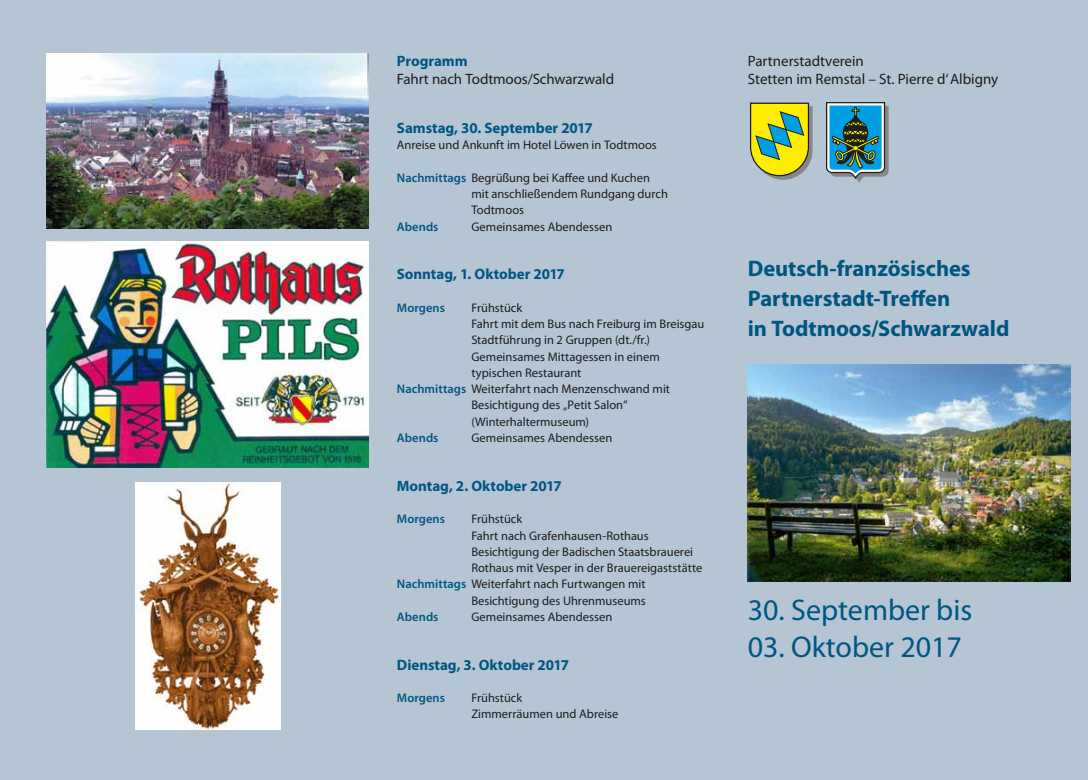
<style>
.page{position:relative;width:1088px;height:780px;background:#b5c5d4}
.page>*{position:absolute;margin:0;border:0;box-sizing:border-box;transform-origin:0 0}
.t1{font:30px "Myriad Pro";color:#005681}
.t2{font:700 22.5px/30px "Myriad Pro";letter-spacing:-.005em;color:#005681}
.t3{font:700 15px "Myriad Pro";letter-spacing:-.005em;color:#005681}
.t4{font:15px/18px "Myriad Pro";color:#1d1d1b}
.t5{font:12.5px/16.2px "Myriad Pro";color:#1d1d1b}
.t6{font:600 12.5px "Myriad Pro";letter-spacing:.005em;color:#005681}
.s1{font-weight:600;color:#005681}
</style>
<div class="page">
<svg style="left:749px;top:102px;width:64px;height:78px"></svg>
<svg style="left:826px;top:102px;width:63px;height:80px"></svg>
<img style="left:748px;top:365px;width:322px;height:216px">
<img style="left:46px;top:241px;width:322px;height:226px">
<img style="left:46px;top:53px;width:322px;height:176px">
<img style="left:135px;top:482px;width:145px;height:247px">
<p class="t3" style="left:397px;top:51px;width:72px">Programm</p>
<p class="t4" style="left:397px;top:69px;width:219px">Fahrt nach Todtmoos/Schwarzwald</p>
<p class="t3" style="left:397px;top:118px;width:197px">Samstag, 30. September 2017</p>
<p class="t5" style="left:397px;top:137px;width:261px">Anreise und Ankunft im Hotel Löwen in Todtmoos</p>
<p class="t5" style="left:471px;top:169px;width:198px;text-indent:-74px"><span class="s1">Nachmittags</span> Begrüßung bei Kaffee und Kuchen mit anschließendem Rundgang durch<br>Todtmoos</p>
<p class="t6" style="left:397px;top:218px;width:43px">Abends</p>
<p class="t5" style="left:471px;top:218px;width:142px">Gemeinsames Abendessen</p>
<p class="t3" style="left:397px;top:264px;width:169px">Sonntag, 1. Oktober 2017</p>
<p class="t6" style="left:397px;top:300px;width:50px">Morgens</p>
<p class="t5" style="left:471px;top:299px;width:53px">Frühstück</p>
<p class="t5" style="left:471px;top:315px;width:234px">Fahrt mit dem Bus nach Freiburg im Breisgau</p>
<p class="t5" style="left:471px;top:332px;width:180px">Stadtführung in 2 Gruppen (dt./fr.)</p>
<p class="t5" style="left:471px;top:348px;width:190px">Gemeinsames Mittagessen in einem</p>
<p class="t5" style="left:471px;top:364px;width:111px">typischen Restaurant</p>
<p class="t5" style="left:397px;top:380px;width:275px"><span class="s1">Nachmittags</span> Weiterfahrt nach Menzenschwand mit</p>
<p class="t5" style="left:471px;top:397px;width:158px">Besichtigung des „Petit Salon“</p>
<p class="t5" style="left:471px;top:413px;width:119px">(Winterhaltermuseum)</p>
<p class="t6" style="left:397px;top:430px;width:43px">Abends</p>
<p class="t5" style="left:471px;top:429px;width:142px">Gemeinsames Abendessen</p>
<p class="t3" style="left:397px;top:476px;width:166px">Montag, 2. Oktober 2017</p>
<p class="t6" style="left:397px;top:511px;width:50px">Morgens</p>
<p class="t5" style="left:471px;top:510px;width:53px">Frühstück</p>
<p class="t5" style="left:471px;top:527px;width:179px">Fahrt nach Grafenhausen-Rothaus</p>
<p class="t5" style="left:471px;top:543px;width:223px">Besichtigung der Badischen Staatsbrauerei</p>
<p class="t5" style="left:471px;top:559px;width:233px">Rothaus mit Vesper in der Brauereigaststätte</p>
<p class="t5" style="left:397px;top:575px;width:250px"><span class="s1">Nachmittags</span> Weiterfahrt nach Furtwangen mit</p>
<p class="t5" style="left:471px;top:592px;width:176px">Besichtigung des Uhrenmuseums</p>
<p class="t6" style="left:397px;top:608px;width:43px">Abends</p>
<p class="t5" style="left:471px;top:608px;width:142px">Gemeinsames Abendessen</p>
<p class="t3" style="left:397px;top:654px;width:174px">Dienstag, 3. Oktober 2017</p>
<p class="t6" style="left:397px;top:690px;width:50px">Morgens</p>
<p class="t5" style="left:471px;top:689px;width:149px">Frühstück<br>Zimmerräumen und Abreise</p>
<p class="t4" style="left:748px;top:51px;width:252px">Partnerstadtverein<br>Stetten im Remstal – St. Pierre d‘Albigny</p>
<h2 class="t2" style="left:748px;top:253px;width:263px">Deutsch-französisches<br>Partnerstadt-Treffen<br>in Todtmoos/Schwarzwald</h2>
<h1 class="t1" style="left:748px;top:591px;width:226px">30. September bis</h1>
<h1 class="t1" style="left:748px;top:628px;width:216px">03. Oktober 2017</h1>
</div>
